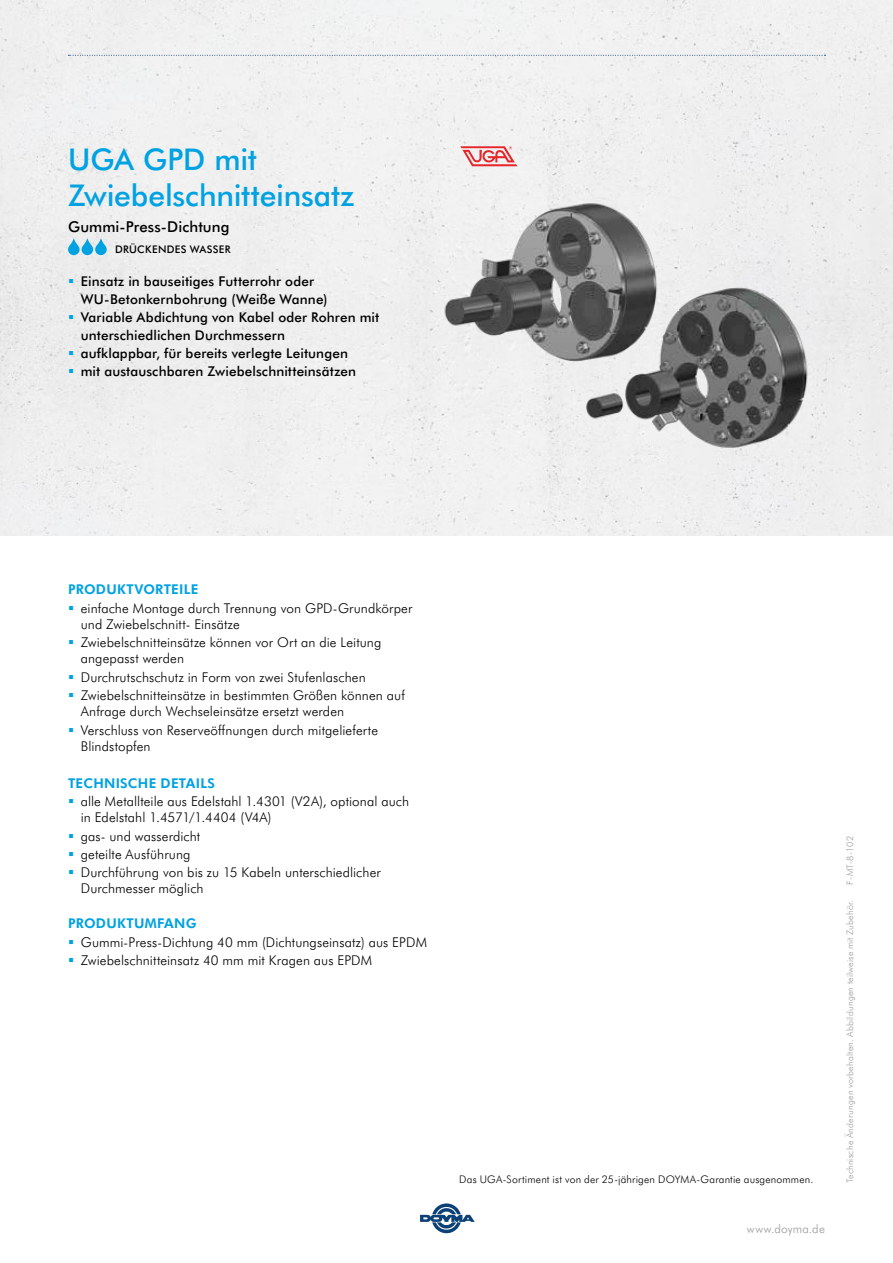
<style>
.page{position:relative;width:893px;height:1263px;background:#fff}
.page>*{position:absolute;margin:0;border:0;box-sizing:border-box;transform-origin:0 0}
.t1{font:500 30px/36px "Futura BT";letter-spacing:-.005em;color:#00a2e2}
.t2{font:500 15px "Futura BT";letter-spacing:.005em;color:#000}
.t3{font:300 13.5px/18.3px "Futura BT";letter-spacing:.005em;color:#000}
.t4{font:500 13.5px/18px "Futura BT";letter-spacing:.01em;color:#000}
.t5{font:700 13.5px "Futura BT";letter-spacing:.02em;color:#00a2e2}
.t6{font:300 12px "Futura BT";letter-spacing:.015em;color:#9c9c9d}
.t7{font:300 10.5px "Futura BT";letter-spacing:.02em;color:#000}
.t8{font:500 10.5px "Futura BT";letter-spacing:.03em;color:#000}
.t9{font:300 9px "Futura BT";letter-spacing:.02em;color:#9c9c9d}
</style>
<div class="page">
<div style="left:0;top:0;width:893px;height:535px;background:#f0f0f0"></div>
<svg style="left:420px;top:1203px;width:55px;height:30px"></svg>
<svg style="left:68px;top:55px;width:758px;height:1px"></svg>
<svg style="left:68px;top:238px;width:39px;height:17px"></svg>
<img style="left:422px;top:170px;width:247px;height:245px">
<img style="left:572px;top:259px;width:257px;height:217px">
<svg style="left:459px;top:146px;width:60px;height:20px"></svg>
<svg style="left:69px;top:279px;width:4px;height:4px"></svg>
<svg style="left:69px;top:315px;width:4px;height:4px"></svg>
<svg style="left:69px;top:351px;width:4px;height:4px"></svg>
<svg style="left:69px;top:369px;width:4px;height:4px"></svg>
<h1 class="t1" style="left:68px;top:139px;width:288px">UGA GPD mit<br>Zwiebelschnitteinsatz</h1>
<p class="t2" style="left:68px;top:216px;width:163px">Gummi-Press-Dichtung</p>
<p class="t8" style="left:115px;top:242px;width:117px">DRÜCKENDES WASSER</p>
<p class="t4" style="left:81px;top:272px;width:300px">Einsatz in bauseitiges Futterrohr oder WU-Betonkernbohrung (Weiße Wanne)<br>Variable Abdichtung von Kabel oder Rohren mit unterschiedlichen Durchmessern<br>aufklappbar, für bereits verlegte Leitungen<br>mit austauschbaren Zwiebelschnitteinsätzen</p>
<p class="t5" style="left:68px;top:580px;width:132px">PRODUKTVORTEILE</p>
<p class="t3" style="left:81px;top:599px;width:333px;line-height:16.2px">einfache Montage durch Trennung von GPD-Grundkörper und Zwiebelschnitt- Einsätze</p>
<p class="t3" style="left:81px;top:634px;width:302px;line-height:16.2px">Zwiebelschnitteinsätze können vor Ort an die Leitung angepasst werden</p>
<p class="t3" style="left:81px;top:667px;width:326px">Durchrutschschutz in Form von zwei Stufenlaschen<br>Zwiebelschnitteinsätze in bestimmten Größen können auf</p>
<p class="t3" style="left:81px;top:702px;width:299px">Anfrage durch Wechseleinsätze ersetzt werden<br>Verschluss von Reserveöffnungen durch mitgelieferte</p>
<p class="t3" style="left:81px;top:736px;width:71px">Blindstopfen</p>
<p class="t5" style="left:68px;top:773px;width:149px">TECHNISCHE DETAILS</p>
<p class="t3" style="left:81px;top:793px;width:330px;line-height:16.2px">alle Metallteile aus Edelstahl 1.4301 (V2A), optional auch in Edelstahl 1.4571/1.4404 (V4A)</p>
<p class="t3" style="left:81px;top:826px;width:301px">gas- und wasserdicht<br>geteilte Ausführung<br>Durchführung von bis zu 15 Kabeln unterschiedlicher</p>
<p class="t3" style="left:81px;top:879px;width:124px">Durchmesser möglich</p>
<p class="t5" style="left:68px;top:914px;width:130px">PRODUKTUMFANG</p>
<p class="t3" style="left:81px;top:932px;width:348px">Gummi-Press-Dichtung 40 mm (Dichtungseinsatz) aus EPDM<br>Zwiebelschnitteinsatz 40 mm mit Kragen aus EPDM</p>
<p class="t7" style="left:459px;top:1172px;width:356px">Das UGA-Sortiment ist von der 25-jährigen DOYMA-Garantie ausgenommen.</p>
<p class="t6" style="left:747px;top:1221px;width:79px">www.doyma.de</p>
<p class="t9" style="left:844px;top:884px;width:50px;rotate:-90deg">F-MT-8-102</p>
<p class="t9" style="left:844px;top:1183px;width:285px;rotate:-90deg">Technische Änderungen vorbehalten. Abbildungen teilweise mit Zubehör.</p>
</div>
